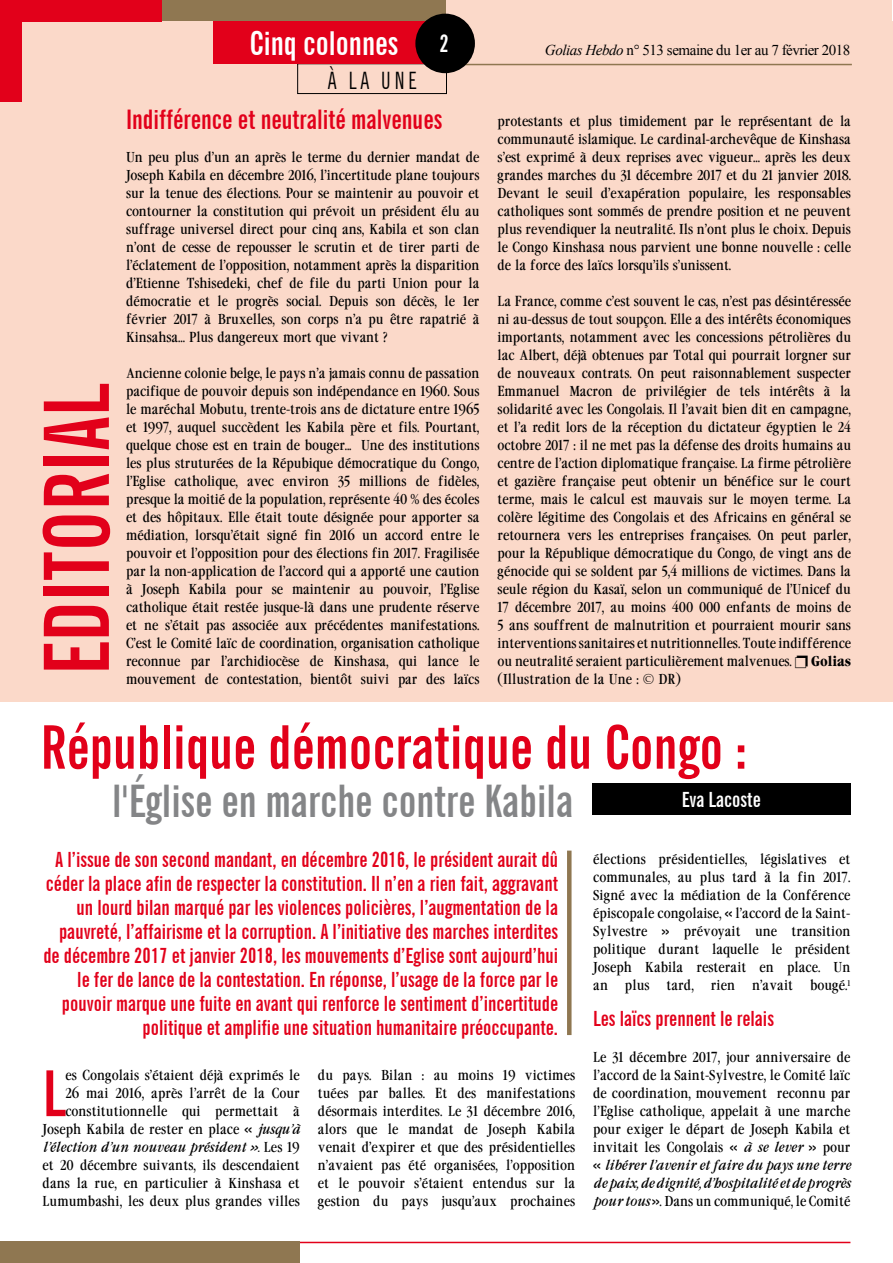
<style>
.page{position:relative;width:893px;height:1263px;background:#fff}
.page>*{position:absolute;margin:0;border:0;box-sizing:border-box;transform-origin:0 0}
.t1{font:700 extra-condensed 90px "News Gothic BT";color:#e2001a}
.t2{font:700 extra-condensed 63.3px "News Gothic BT";color:#e2001a}
.t3{font:700 extra-condensed 60px "News Gothic BT";color:#e2001a}
.t4{font:700 extra-condensed 45px "News Gothic BT";color:#848587}
.t5{font:700 extra-condensed 33px "News Gothic BT";color:#fff}
.t6{font:700 extra-condensed 27px "News Gothic BT";color:#e2001a}
.t7{font:extra-condensed 24px "News Gothic BT";color:#000}
.t8{font:700 extra-condensed 21px/24px "News Gothic BT";color:#e2001a;text-align:right}
.t9{font:700 extra-condensed 21px "News Gothic BT";color:#fff}
.t10{font:15px "Times New Roman";letter-spacing:-.03em;color:#000}
.t11{font:13.5px/18px "Garamond Cond";color:#000;text-align:justify}
.t12{font:700 13.5px "Garamond Cond";letter-spacing:-.01em;color:#000}
.s1{font-size:24px}
.s2{font-style:italic}
</style>
<div class="page">
<div style="left:158px;top:0;width:288px;height:21px;background:#8f7751"></div>
<div style="left:0;top:21px;width:893px;height:118px;background:#fbd9c9"></div>
<div style="left:0;top:89px;width:893px;height:613px;background:#fbd9c9"></div>
<div style="left:447px;top:0;width:445px;height:27px;background:#fbd9c9"></div>
<div style="left:592px;top:783px;width:258px;height:31px;background:#000"></div>
<hr style="left:567px;top:850px;width:4px;height:185px;background:#8f7751">
<hr style="left:446px;top:64px;width:406px;height:1px;background:#8f7751">
<div style="left:297px;top:63px;width:150px;height:31px;border:1px solid #000"></div>
<div style="left:213px;top:21px;width:234px;height:43px;background:#e2001a"></div>
<div style="left:0;top:0;width:21px;height:102px;background:#e2001a"></div>
<div style="left:0;top:0;width:162px;height:21px;background:#e2001a"></div>
<hr style="left:43px;top:1242px;width:807px;height:1px;background:#e2001a">
<div style="left:0;top:1242px;width:300px;height:21px;background:#8f7751"></div>
<div style="left:415px;top:14px;width:60px;height:59px;background:#000;border-radius:50%"></div>
<h1 class="t1" style="left:22px;top:675px;width:293px;rotate:-90deg">Editorial</h1>
<h3 class="t5" style="left:250px;top:24px;width:201px">Cinq colonnes <span class="s1">2</span></h3>
<h3 class="t7" style="left:328px;top:66px;width:90px">À LA UNE</h3>
<h3 class="t6" style="left:126px;top:103px;width:318px">Indifférence et neutralité malvenues</h3>
<p class="t11" style="left:126px;top:148px;width:355px">Un peu plus d’un an après le terme du dernier mandat de Joseph Kabila en décembre 2016, l’incertitude plane toujours sur la tenue des élections. Pour se maintenir au pouvoir et contourner la constitution qui prévoit un président élu au suffrage universel direct pour cinq ans, Kabila et son clan n’ont de cesse de repousser le scrutin et de tirer parti de l’éclatement de l’opposition, notamment après la disparition d’Etienne Tshisedeki, chef de file du parti Union pour la démocratie et le progrès social. Depuis son décès, le 1er février 2017 à Bruxelles, son corps n’a pu être rapatrié à Kinsahsa... Plus dangereux mort que vivant ?</p>
<p class="t11" style="left:126px;top:364px;width:355px">Ancienne colonie belge, le pays n’a jamais connu de passation pacifique de pouvoir depuis son indépendance en 1960. Sous le maréchal Mobutu, trente-trois ans de dictature entre 1965 et 1997, auquel succèdent les Kabila père et fils. Pourtant, quelque chose est en train de bouger... Une des institutions les plus struturées de la Répubique démocratique du Congo, l’Eglise catholique, avec environ 35 millions de fidèles, presque la moitié de la population, représente 40 % des écoles et des hôpitaux. Elle était toute désignée pour apporter sa médiation, lorsqu’était signé fin 2016 un accord entre le pouvoir et l’opposition pour des élections fin 2017. Fragilisée par la non-application de l’accord qui a apporté une caution à Joseph Kabila pour se maintenir au pouvoir, l’Eglise catholique était restée jusque-là dans une prudente réserve et ne s’était pas associée aux précédentes manifestations.<br>C’est le Comité laïc de coordination, organisation catholique reconnue par l’archidiocèse de Kinshasa, qui lance le mouvement de contestation, bientôt suivi par des laïcs</p>
<p class="t10" style="left:545px;top:40px;width:307px"><span class="s2">Golias Hebdo</span> n° 513 semaine du 1er au 7 février 2018</p>
<p class="t11" style="left:498px;top:112px;width:355px">protestants et plus timidement par le représentant de la communauté islamique. Le cardinal-archevêque de Kinshasa s’est exprimé à deux reprises avec vigueur... après les deux grandes marches du 31 décembre 2017 et du 21 janvier 2018.<br>Devant le seuil d’exapération populaire, les responsables catholiques sont sommés de prendre position et ne peuvent plus revendiquer la neutralité. Ils n’ont plus le choix. Depuis le Congo Kinshasa nous parvient une bonne nouvelle : celle de la force des laïcs lorsqu’ils s’unissent.</p>
<p class="t11" style="left:498px;top:292px;width:355px">La France, comme c’est souvent le cas, n’est pas désintéressée ni au-dessus de tout soupçon. Elle a des intérêts économiques importants, notamment avec les concessions pétrolières du lac Albert, déjà obtenues par Total qui pourrait lorgner sur de nouveaux contrats. On peut raisonnablement suspecter Emmanuel Macron de privilégier de tels intérêts à la solidarité avec les Congolais. Il l’avait bien dit en campagne, et l’a redit lors de la réception du dictateur égyptien le 24 octobre 2017 : il ne met pas la défense des droits humains au centre de l’action diplomatique française. La firme pétrolière et gazière française peut obtenir un bénéfice sur le court terme, mais le calcul est mauvais sur le moyen terme. La colère légitime des Congolais et des Africains en général se retournera vers les entreprises françaises. On peut parler, pour la République démocratique du Congo, de vingt ans de génocide qui se soldent par 5,4 millions de victimes. Dans la seule région du Kasaï, selon un communiqué de l’Unicef du 17 décembre 2017, au moins 400 000 enfants de moins de 5 ans souffrent de malnutrition et pourraient mourir sans interventions sanitaires et nutritionnelles. Toute indifférence ou neutralité seraient particulièrement malvenues.</p>
<p class="t12" style="left:811px;top:652px;width:42px">Golias</p>
<p class="t11" style="left:498px;top:670px;width:185px">(Illustration de la Une : © DR)</p>
<h3 class="t3" style="left:40px;top:711px;width:708px">République démocratique du Congo :</h3>
<h3 class="t4" style="left:112px;top:773px;width:463px">l'église en marche contre Kabila</h3>
<h3 class="t9" style="left:682px;top:786px;width:81px">Eva Lacoste</h3>
<p class="t8" style="left:43px;top:847px;width:516px">A l’issue de son second mandant, en décembre 2016, le président aurait dû céder la place afin de respecter la constitution. Il n’en a rien fait, aggravant un lourd bilan marqué par les violences policières, l’augmentation de la pauvreté, l’affairisme et la corruption. A l’initiative des marches interdites de décembre 2017 et janvier 2018, les mouvements d’Eglise sont aujourd’hui le fer de lance de la contestation. En réponse, l’usage de la force par le pouvoir marque une fuite en avant qui renforce le sentiment d’incertitude politique et amplifie une situation humanitaire préoccupante.</p>
<p class="t11" style="left:43px;top:1066px;width:259px;text-align:right">es Congolais s’étaient déjà exprimés le<br>26 mai 2016, après l’arrêt de la Cour constitutionnelle qui permettait à Joseph Kabila de rester en place « <span class="s2">jusqu’à l’élection d’un nouveau président ».</span> Les 19 et 20 décembre suivants, ils descendaient dans la rue, en particulier à Kinshasa et Lumumbashi, les deux plus grandes villes</p>
<p class="t11" style="left:318px;top:1066px;width:259px">du pays. Bilan : au moins 19 victimes tuées par balles. Et des manifestations désormais interdites. Le 31 décembre 2016, alors que le mandat de Joseph Kabila venait d’expirer et que des présidentielles n’avaient pas été organisées, l’opposition et le pouvoir s’étaient entendus sur la gestion du pays jusqu’aux prochaines</p>
<h2 class="t2" style="left:43px;top:1055px;width:21px">L</h2>
<p class="t11" style="left:593px;top:850px;width:259px">élections présidentielles, législatives et communales, au plus tard à la fin 2017.<br>Signé avec la médiation de la Conférence épiscopale congolaise, « l’accord de la Saint-Sylvestre » prévoyait une transition politique durant laquelle le président Joseph Kabila resterait en place. Un an</p>
<p class="t11" style="left:625px;top:976px;width:26px">plus</p>
<p class="t11" style="left:666px;top:976px;width:29px">tard,</p>
<p class="t11" style="left:711px;top:976px;width:26px">rien</p>
<p class="t11" style="left:752px;top:976px;width:43px">n’avait</p>
<p class="t11" style="left:810px;top:976px;width:42px">bougé.<sup>1</sup></p>
<h3 class="t8" style="left:593px;top:1006px;width:182px">Les laïcs prennent le relais</h3>
<p class="t11" style="left:593px;top:1048px;width:259px">Le 31 décembre 2017, jour anniversaire de l’accord de la Saint-Sylvestre, le Comité laïc de coordination, mouvement reconnu par l’Eglise catholique, appelait à une marche pour exiger le départ de Joseph Kabila et invitait les Congolais « <span class="s2">à se lever</span> » pour « <span class="s2">libérer l’avenir et faire du pays une terre de paix, de dignité, d’hospitalité et de progrès pour tous</span> ». Dans un communiqué, le Comité</p>
</div>
